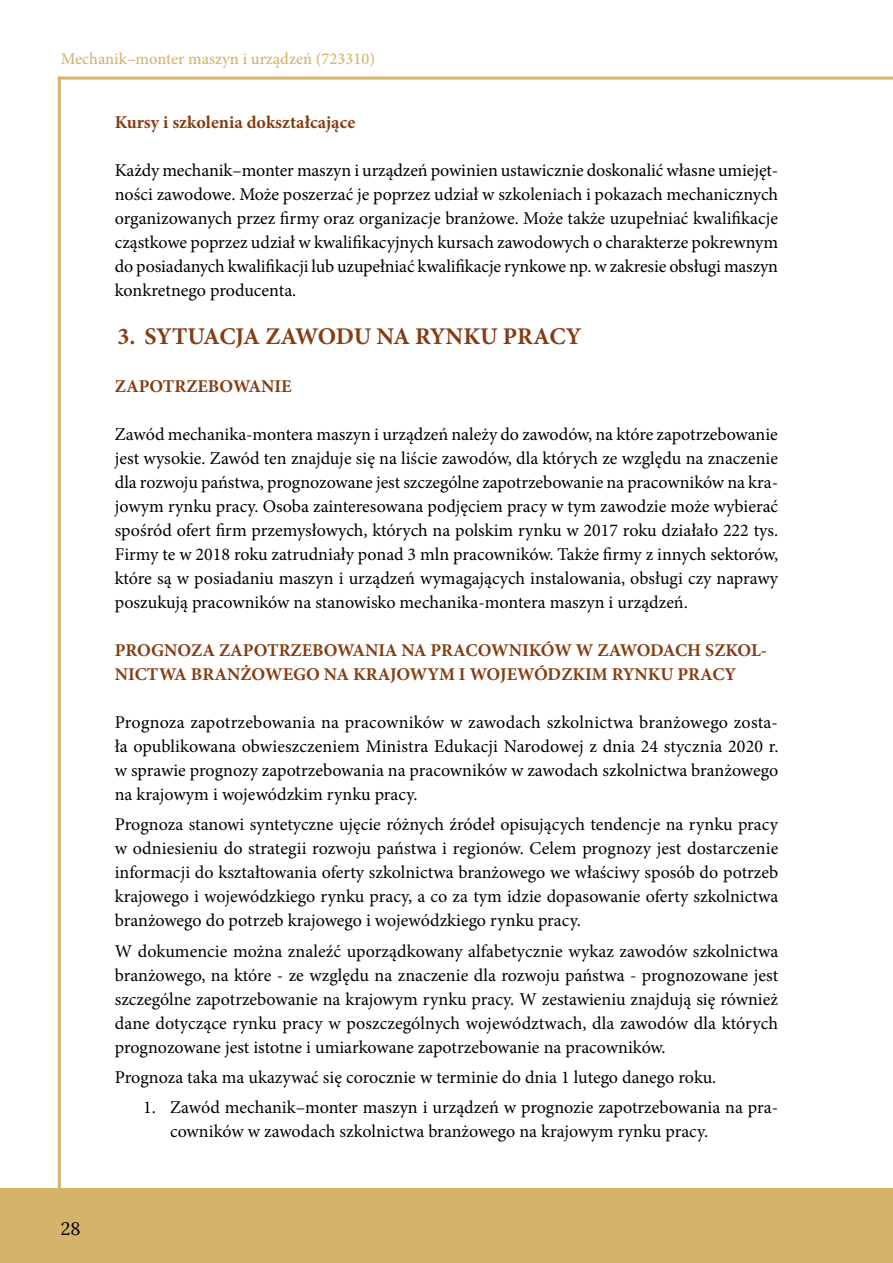
<style>
.page{position:relative;width:893px;height:1263px;background:#fff}
.page>*{position:absolute;margin:0;border:0;box-sizing:border-box;transform-origin:0 0}
.t1{font:700 24px "Minion Pro";letter-spacing:-.01em;color:#843d12}
.t2{font:18px/24px "Minion Pro";color:#000;text-align:justify}
.t3{font:700 18px/24px "Minion Pro";color:#843d12}
.t4{font:18px "Lora";color:#000}
.t5{font:500 16.5px "Minion Pro";color:#d5b36b}
</style>
<div class="page">
<div style="left:0;top:1188px;width:893px;height:75px;background:#d5b36b"></div>
<hr style="left:58px;top:77px;width:3px;height:1113px;background:#d5b36b">
<hr style="left:58px;top:77px;width:835px;height:3px;background:#d5b36b">
<p class="t5" style="left:61px;top:48px;width:316px">Mechanik–monter maszyn i urządzeń (723310)</p>
<p class="t4" style="left:61px;top:1215px;width:21px">28</p>
<p class="t3" style="left:115px;top:110px;width:242px">Kursy i szkolenia dokształcające</p>
<p class="t2" style="left:115px;top:158px;width:665px">Każdy mechanik–monter maszyn i urządzeń powinien ustawicznie doskonalić własne umiejęt&shy;ności zawodowe. Może poszerzać je poprzez udział w szkoleniach i pokazach mechanicznych organizowanych przez firmy oraz organizacje branżowe. Może także uzupełniać kwalifikacje cząstkowe poprzez udział w kwalifikacyjnych kursach zawodowych o charakterze pokrewnym do posiadanych kwalifikacji lub uzupełniać kwalifikacje rynkowe np. w zakresie obsługi maszyn konkretnego producenta.</p>
<h1 class="t1" style="left:118px;top:319px;width:465px">3. SYTUACJA ZAWODU NA RYNKU PRACY</h1>
<p class="t3" style="left:115px;top:374px;width:178px">ZAPOTRZEBOWANIE</p>
<p class="t2" style="left:115px;top:422px;width:665px">Zawód mechanika-montera maszyn i urządzeń należy do zawodów, na które zapotrzebowanie jest wysokie. Zawód ten znajduje się na liście zawodów, dla których ze względu na znaczenie dla rozwoju państwa, prognozowane jest szczególne zapotrzebowanie na pracowników na kra&shy;jowym rynku pracy. Osoba zainteresowana podjęciem pracy w tym zawodzie może wybierać spośród ofert firm przemysłowych, których na polskim rynku w 2017 roku działało 222 tys.<br>Firmy te w 2018 roku zatrudniały ponad 3 mln pracowników. Także firmy z innych sektorów, które są w posiadaniu maszyn i urządzeń wymagających instalowania, obsługi czy naprawy poszukują pracowników na stanowisko mechanika-montera maszyn i urządzeń.</p>
<p class="t3" style="left:115px;top:638px;width:654px">PROGNOZA ZAPOTRZEBOWANIA NA PRACOWNIKÓW W ZAWODACH SZKOL-<br>NICTWA BRANŻOWEGO NA KRAJOWYM I WOJEWÓDZKIM RYNKU PRACY</p>
<p class="t2" style="left:115px;top:710px;width:665px">Prognoza zapotrzebowania na pracowników w zawodach szkolnictwa branżowego zosta&shy;ła opublikowana obwieszczeniem Ministra Edukacji Narodowej z dnia 24 stycznia 2020 r. w sprawie prognozy zapotrzebowania na pracowników w zawodach szkolnictwa branżowego na krajowym i wojewódzkim rynku pracy.</p>
<p class="t2" style="left:115px;top:813px;width:665px">Prognoza stanowi syntetyczne ujęcie różnych źródeł opisujących tendencje na rynku pracy w odniesieniu do strategii rozwoju państwa i regionów. Celem prognozy jest dostarczenie informacji do kształtowania oferty szkolnictwa branżowego we właściwy sposób do potrzeb krajowego i wojewódzkiego rynku pracy, a co za tym idzie dopasowanie oferty szkolnictwa branżowego do potrzeb krajowego i wojewódzkiego rynku pracy.</p>
<p class="t2" style="left:115px;top:939px;width:665px">W dokumencie można znaleźć uporządkowany alfabetycznie wykaz zawodów szkolnictwa branżowego, na które - ze względu na znaczenie dla rozwoju państwa - prognozowane jest szczególne zapotrzebowanie na krajowym rynku pracy. W zestawieniu znajdują się również dane dotyczące rynku pracy w poszczególnych województwach, dla zawodów dla których prognozowane jest istotne i umiarkowane zapotrzebowanie na pracowników.</p>
<p class="t2" style="left:115px;top:1065px;width:603px">Prognoza taka ma ukazywać się corocznie w terminie do dnia 1 lutego danego roku.</p>
<p class="t2" style="left:170px;top:1096px;width:610px;text-indent:-27px">1. Zawód mechanik–monter maszyn i urządzeń w prognozie zapotrzebowania na pra&shy;cowników w zawodach szkolnictwa branżowego na krajowym rynku pracy.</p>
</div>
